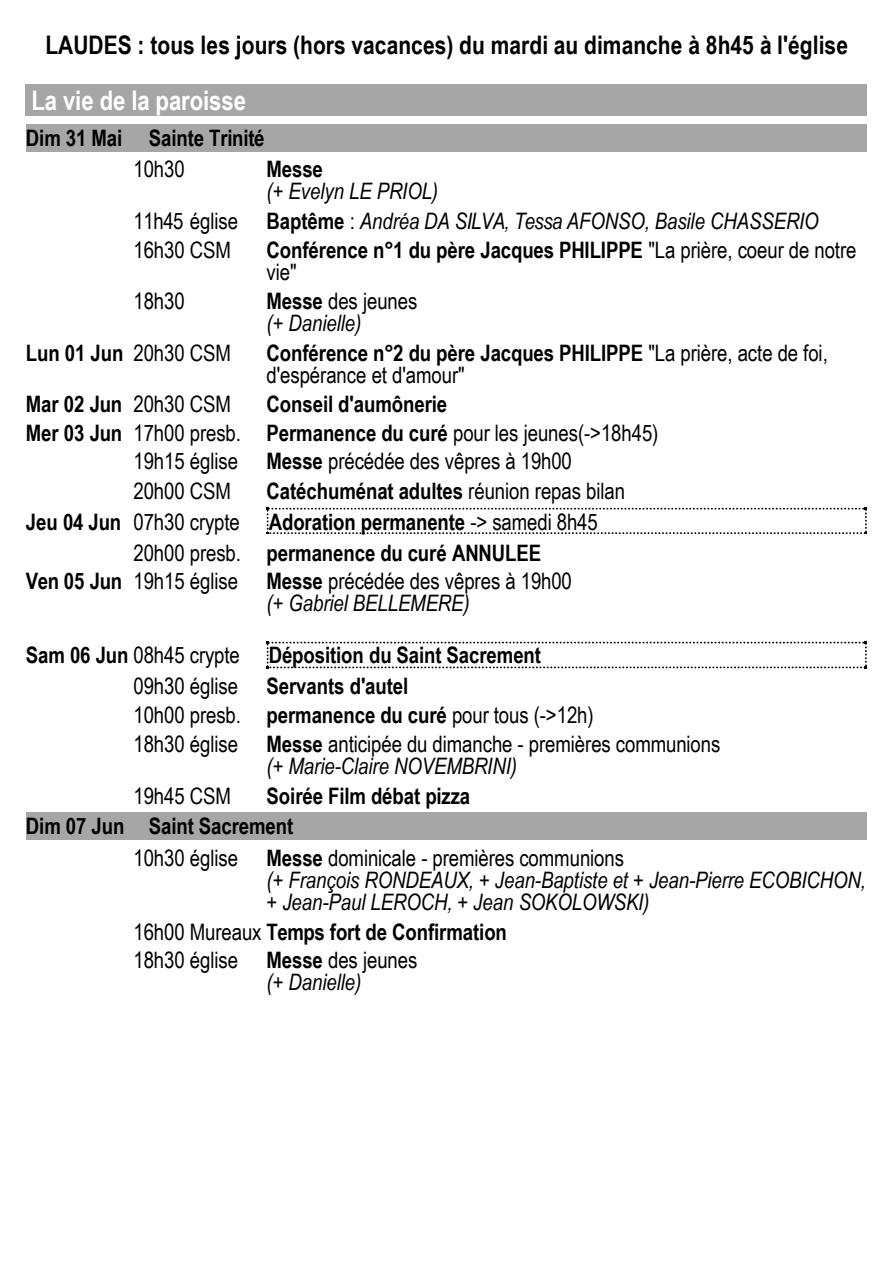
<style>
.page{position:relative;width:893px;height:1263px;background:#fff}
.page>*{position:absolute;margin:0;border:0;box-sizing:border-box;transform-origin:0 0}
.t1{font:700 27px "Arial Narrow";letter-spacing:-.005em;color:#fff}
.t2{font:700 25.5px "Arial Narrow";color:#000}
.t3{font:22.65px/28.8px "Arial Narrow";letter-spacing:-.005em;color:#000}
.t4{font:700 22.65px/30.9px "Arial Narrow";letter-spacing:-.005em;color:#000}
.t5{font:italic 22.65px/21.9px "Arial Narrow";letter-spacing:-.005em;color:#000}
.s1{font-weight:700;font-style:normal}
.s2{font-style:normal}
.s3{font-weight:400}
.s4{font-weight:700}
.s5{font-style:italic}
</style>
<div class="page">
<div style="left:26px;top:85px;width:841px;height:31px;background:#a6a6a6"></div>
<div style="left:26px;top:124px;width:102px;height:28px;background:#a6a6a6"></div>
<div style="left:128px;top:124px;width:739px;height:28px;background:#a6a6a6"></div>
<svg style="left:266px;top:508px;width:601px;height:26px"></svg>
<svg style="left:266px;top:642px;width:601px;height:27px"></svg>
<div style="left:26px;top:813px;width:102px;height:27px;background:#a6a6a6"></div>
<div style="left:128px;top:813px;width:739px;height:27px;background:#a6a6a6"></div>
<p class="t2" style="left:45px;top:35px;width:804px">LAUDES : tous les jours (hors vacances) du mardi au dimanche à 8h45 à l'église</p>
<p class="t1" style="left:31px;top:90px;width:216px">La vie de la paroisse</p>
<p class="t4" style="left:26px;top:125px;width:240px">Dim 31 Mai Sainte Trinité</p>
<p class="t3" style="left:134px;top:157px;width:53px">10h30</p>
<p class="t4" style="left:266px;top:156px;width:58px">Messe</p>
<p class="t5" style="left:266px;top:183px;width:173px">(+ Evelyn LE PRIOL)</p>
<p class="t3" style="left:134px;top:208px;width:106px">11h45 église</p>
<p class="t5" style="left:266px;top:212px;width:553px"><span class="s1">Baptême</span> <span class="s2">:</span> Andréa DA SILVA, Tessa AFONSO, Basile CHASSERIO</p>
<p class="t3" style="left:134px;top:238px;width:99px">16h30 CSM</p>
<p class="t4" style="left:266px;top:241px;width:591px;line-height:22.4px">Conférence n°1 du père Jacques PHILIPPE <span class="s3">"La prière, coeur de notre vie"</span></p>
<p class="t3" style="left:134px;top:289px;width:53px">18h30</p>
<p class="t5" style="left:266px;top:292px;width:152px"><span class="s1">Messe</span> <span class="s2">des jeunes </span>(+ Danielle)</p>
<p class="t4" style="left:26px;top:340px;width:206px">Lun 01 Jun <span class="s3">20h30 CSM</span></p>
<p class="t3" style="left:266px;top:344px;width:563px;line-height:22.4px"><span class="s4">Conférence n°2 du père Jacques PHILIPPE</span> "La prière, acte de foi, d'espérance et d'amour"</p>
<p class="t4" style="left:26px;top:391px;width:206px">Mar 02 Jun <span class="s3">20h30 CSM</span></p>
<p class="t4" style="left:266px;top:391px;width:182px">Conseil d'aumônerie</p>
<p class="t3" style="left:26px;top:420px;width:634px"><span class="s4">Mer 03 Jun</span> 17h00 presb. <span class="s4">Permanence du curé</span> pour les jeunes(-&gt;18h45)</p>
<p class="t3" style="left:134px;top:449px;width:106px">19h15 église</p>
<p class="t3" style="left:266px;top:449px;width:307px"><span class="s4">Messe</span> précédée des vêpres à 19h00</p>
<p class="t3" style="left:134px;top:478px;width:99px">20h00 CSM</p>
<p class="t4" style="left:266px;top:477px;width:360px">Catéchuménat adultes <span class="s3">réunion repas bilan</span></p>
<p class="t3" style="left:26px;top:509px;width:215px"><span class="s4">Jeu 04 Jun</span> 07h30 crypte</p>
<p class="t4" style="left:134px;top:508px;width:465px;text-indent:135px">Adoration permanente <span class="s3">-&gt; samedi 8h45<br>20h00 presb.</span> permanence du curé ANNULEE</p>
<p class="t3" style="left:26px;top:569px;width:214px"><span class="s4">Ven 05 Jun</span> 19h15 église</p>
<p class="t3" style="left:266px;top:573px;width:307px;line-height:21.9px"><span class="s4">Messe</span> précédée des vêpres à 19h00 <span class="s5">(+ Gabriel BELLEMERE)</span></p>
<p class="t3" style="left:26px;top:643px;width:215px"><span class="s4">Sam 06 Jun</span> 08h45 crypte</p>
<p class="t4" style="left:269px;top:642px;width:274px">Déposition du Saint Sacrement</p>
<p class="t3" style="left:134px;top:674px;width:106px">09h30 église</p>
<p class="t3" style="left:134px;top:674px;width:461px;text-indent:133px"><span class="s4">Servants d'autel<br></span>10h00 presb. <span class="s4">permanence du curé</span> pour tous (-&gt;12h)<br>18h30 église</p>
<p class="t3" style="left:266px;top:735px;width:455px;line-height:21.9px"><span class="s4">Messe</span> anticipée du dimanche - premières communions <span class="s5">(+ Marie-Claire NOVEMBRINI)</span></p>
<p class="t4" style="left:26px;top:782px;width:446px;text-indent:240px">Soirée Film débat pizza<br>Dim 07 Jun Saint Sacrement</p>
<p class="t3" style="left:134px;top:846px;width:106px">10h30 église</p>
<p class="t5" style="left:266px;top:849px;width:601px"><span class="s1">Messe</span> <span class="s2">dominicale - premières communions<br></span>(+ François RONDEAUX, + Jean-Baptiste et + Jean-Pierre ECOBICHON, + Jean-Paul LEROCH, + Jean SOKOLOWSKI)</p>
<p class="t3" style="left:134px;top:919px;width:375px">16h00 Mureaux <span class="s4">Temps fort de Confirmation<br></span>18h30 église</p>
<p class="t3" style="left:134px;top:783px;width:99px">19h45 CSM</p>
<p class="t5" style="left:266px;top:952px;width:152px"><span class="s1">Messe</span> <span class="s2">des jeunes </span>(+ Danielle)</p>
</div>
